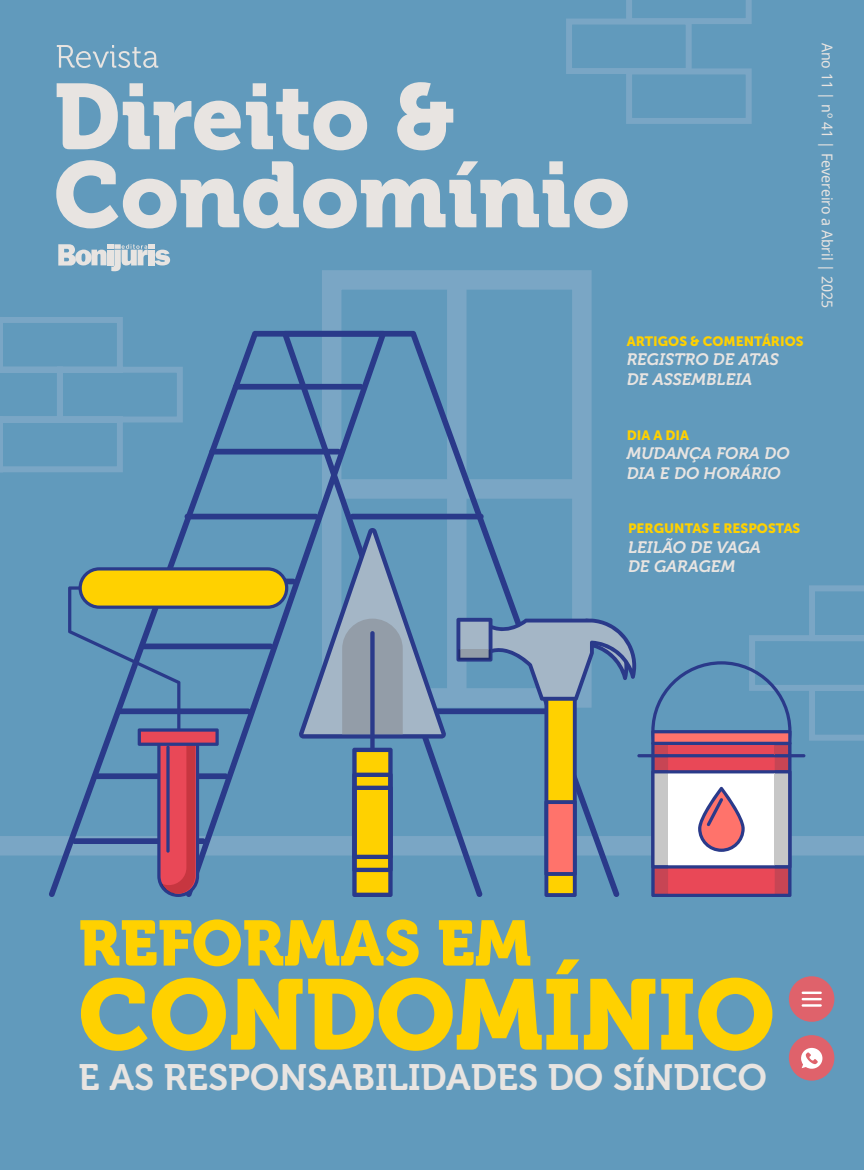
<style>
.page{position:relative;width:864px;height:1170px;background:#fff}
.page>*{position:absolute;margin:0;border:0;box-sizing:border-box;transform-origin:0 0}
.t1{font:99px "Museo 900";color:#ffd100}
.t2{font:63.45px "Museo 900";color:#ffd100}
.t3{font:36.6px "Museo 700";color:#e8e4e1}
.t4{font:italic 16.5px/19.5px "Museo 700";color:#e8e4e1}
.t5{font:15px "Noto Sans Display";color:#e8e4e1}
.t6{font:13.5px "Museo Sans 900";color:#ffd100}
</style>
<div class="page">
<div style="left:0;top:0;width:863px;height:1169px;background:#619abc"></div>
<div style="left:625px;top:68px;width:126px;height:56px;border:6px solid #7aa6c5"></div>
<svg style="left:625px;top:0;width:126px;height:24px"></svg>
<div style="left:566px;top:19px;width:125px;height:55px;border:6px solid #7aa6c5"></div>
<svg style="left:0;top:317px;width:123px;height:156px"></svg>
<div style="left:0;top:836px;width:863px;height:19px;background:#7aa6c5"></div>
<div style="left:322px;top:270px;width:269px;height:437px;border:20px solid #7aa6c5"></div>
<div style="left:447px;top:278px;width:19px;height:421px;background:#7aa6c5"></div>
<svg style="left:386px;top:331px;width:233px;height:566px"></svg>
<div style="left:349px;top:513px;width:134px;height:6px;background:#2a3a8a;border-radius:3px"></div>
<div style="left:417px;top:708px;width:134px;height:6px;background:#2a3a8a;border-radius:3px"></div>
<svg style="left:49px;top:331px;width:337px;height:566px"></svg>
<div style="left:233px;top:384px;width:130px;height:5px;background:#2a3a8a;border-radius:3px"></div>
<div style="left:209px;top:449px;width:132px;height:5px;background:#2a3a8a;border-radius:3px"></div>
<div style="left:184px;top:513px;width:134px;height:6px;background:#2a3a8a;border-radius:3px"></div>
<div style="left:162px;top:578px;width:134px;height:6px;background:#2a3a8a;border-radius:3px"></div>
<svg style="left:68px;top:567px;width:220px;height:329px"></svg>
<svg style="left:456px;top:617px;width:180px;height:279px"></svg>
<hr style="left:637px;top:754px;width:168px;height:3px;background:#2a3a8a;border-radius:2px">
<svg style="left:651px;top:585px;width:212px;height:311px"></svg>
<svg style="left:298px;top:528px;width:148px;height:210px"></svg>
<svg style="left:370px;top:631px;width:4px;height:121px"></svg>
<svg style="left:352px;top:747px;width:40px;height:149px;background:#b49c31"></svg>
<svg style="left:56px;top:160px;width:571px;height:68px"></svg>
<svg style="left:397px;top:82px;width:56px;height:68px"></svg>
<svg style="left:57px;top:83px;width:310px;height:67px"></svg>
<svg style="left:58px;top:244px;width:112px;height:27px"></svg>
<svg style="left:57px;top:45px;width:101px;height:23px"></svg>
<div style="left:788px;top:976px;width:46px;height:45px;background:#df626b;border-radius:50%"></div>
<hr style="left:801px;top:991px;width:20px;height:2px;background:#fff">
<hr style="left:801px;top:997px;width:20px;height:3px;background:#fff">
<hr style="left:801px;top:1004px;width:20px;height:2px;background:#fff">
<div style="left:788px;top:1035px;width:46px;height:45px;background:#df626b;border-radius:50%"></div>
<svg style="left:801px;top:1047px;width:21px;height:21px"></svg>
<p class="t6" style="left:626px;top:333px;width:178px">ARTIGOS &amp; COMENTÁRIOS</p>
<p class="t4" style="left:626px;top:350px;width:154px">REGISTRO DE ATAS<br>DE ASSEMBLEIA</p>
<p class="t5" style="left:837px;top:43px;width:267px;rotate:90deg">Ano 11 | nº 41 | Fevereiro a Abril | 2025</p>
<p class="t6" style="left:626px;top:427px;width:64px">DIA A DIA</p>
<p class="t4" style="left:626px;top:443px;width:164px">MUDANÇA FORA DO<br>DIA E DO HORÁRIO</p>
<p class="t6" style="left:627px;top:521px;width:174px">PERGUNTAS E RESPOSTAS</p>
<p class="t4" style="left:627px;top:537px;width:134px">LEILÃO DE VAGA<br>DE GARAGEM</p>
<h2 class="t2" style="left:78px;top:907px;width:454px">REFORMAS EM</h2>
<h1 class="t1" style="left:78px;top:958px;width:697px">CONDOMÍNIO</h1>
<h3 class="t3" style="left:78px;top:1056px;width:689px">E AS RESPONSABILIDADES DO SÍNDICO</h3>
</div>
